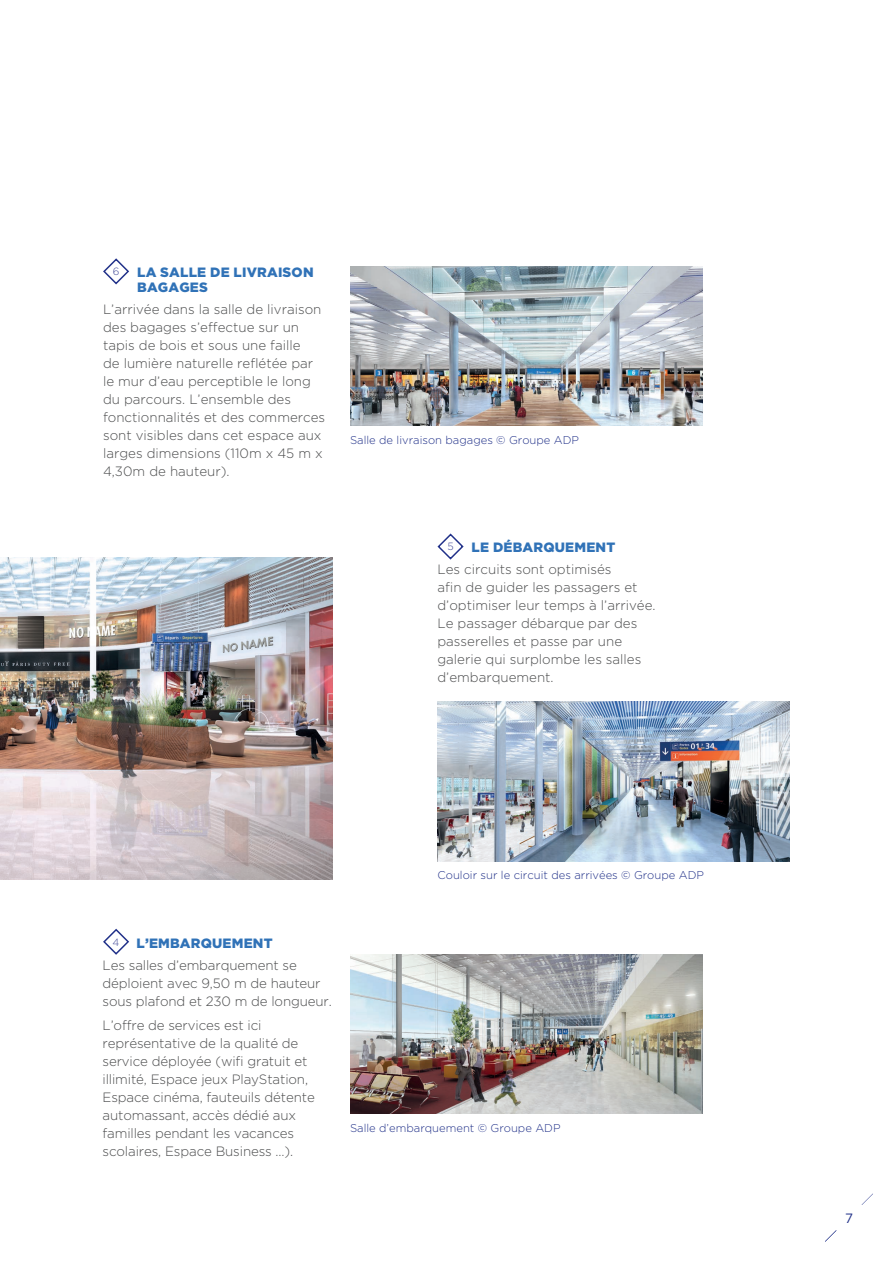
<style>
.page{position:relative;width:893px;height:1263px;background:#fff}
.page>*{position:absolute;margin:0;border:0;box-sizing:border-box;transform-origin:0 0}
.Style_de_standard_2{font:300 13.5px/18px "Gotham";color:#4b4c4d}
.title_parcours{font:900 13.5px/15px "Gotham";letter-spacing:.015em;color:#3072b7}
.t1{font:13.5px "Gotham";color:#213189}
.date{font:300 11.25px "Gotham";color:#213189}
.t2{font:300 10.5px "Gotham";color:#3f4795}
</style>
<div class="page">
<svg style="left:825px;top:1230px;width:12px;height:12px"></svg>
<svg style="left:861px;top:1193px;width:12px;height:12px"></svg>
<img style="left:0;top:557px;width:332px;height:323px">
<img style="left:437px;top:701px;width:353px;height:161px">
<img style="left:350px;top:266px;width:352px;height:160px">
<img style="left:350px;top:954px;width:352px;height:160px">
<svg style="left:103px;top:928px;width:26px;height:27px"></svg>
<svg style="left:437px;top:533px;width:27px;height:27px"></svg>
<svg style="left:103px;top:258px;width:26px;height:27px"></svg>
<p class="title_parcours" style="left:137px;top:264px;width:178px">LA SALLE DE LIVRAISON<br>BAGAGES</p>
<p class="Style_de_standard_2" style="left:103px;top:300px;width:224px">L’arrivée dans la salle de livraison des bagages s’effectue sur un tapis de bois et sous une faille<br>de lumière naturelle reflétée par le mur d’eau perceptible le long du parcours. L’ensemble des fonctionnalités et des commerces sont visibles dans cet espace aux larges dimensions (110m x 45 m x<br>4,30m de hauteur).</p>
<p class="t2" style="left:113px;top:266px;width:8px">6</p>
<p class="date" style="left:350px;top:434px;width:230px">Salle de livraison bagages © Groupe ADP</p>
<p class="title_parcours" style="left:472px;top:539px;width:145px">LE DÉBARQUEMENT</p>
<p class="Style_de_standard_2" style="left:437px;top:560px;width:220px">Les circuits sont optimisés<br>afin de guider les passagers et d’optimiser leur temps à l’arrivée.<br>Le passager débarque par des passerelles et passe par une galerie qui surplombe les salles d’embarquement.</p>
<p class="t2" style="left:447px;top:541px;width:8px">5</p>
<p class="date" style="left:437px;top:869px;width:268px">Couloir sur le circuit des arrivées © Groupe ADP</p>
<p class="title_parcours" style="left:137px;top:935px;width:137px">L’EMBARQUEMENT</p>
<p class="Style_de_standard_2" style="left:103px;top:956px;width:231px">Les salles d’embarquement se déploient avec 9,50 m de hauteur sous plafond et 230 m de longueur.</p>
<p class="Style_de_standard_2" style="left:103px;top:1016px;width:214px">L’offre de services est ici représentative de la qualité de service déployée (wifi gratuit et illimité, Espace jeux PlayStation,<br>Espace cinéma, fauteuils détente automassant, accès dédié aux familles pendant les vacances scolaires, Espace Business …).</p>
<p class="t2" style="left:113px;top:936px;width:8px">4</p>
<p class="date" style="left:350px;top:1122px;width:212px">Salle d’embarquement © Groupe ADP</p>
<p class="t1" style="left:845px;top:1210px;width:9px">7</p>
</div>
